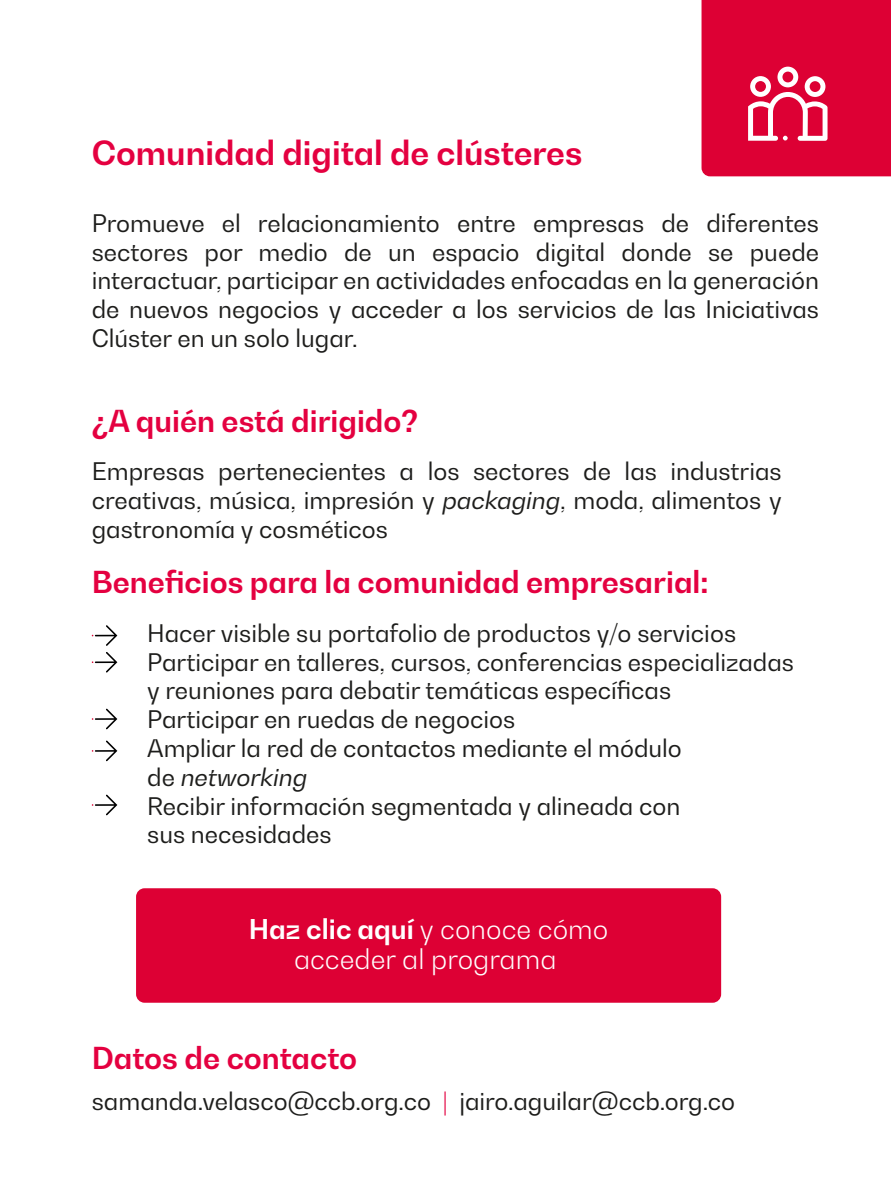
<style>
.page{position:relative;width:891px;height:1191px;background:#fff}
.page>*{position:absolute;margin:0;border:0;box-sizing:border-box;transform-origin:0 0}
.t1{font:700 33px "Bw Gradual";color:#e40040}
.t2{font:700 30px "Bw Gradual";color:#e40040}
.t3{font:300 27px/30px "Bw Gradual";color:#fff;text-align:center}
.t4{font:24px/28.8px "Bw Gradual";color:#1d1d1b;text-align:justify}
.s1{font-style:italic}
.s2{font-weight:700}
.s3{color:#e40040}
</style>
<div class="page">
<svg style="left:92px;top:625px;width:25px;height:21px"></svg>
<svg style="left:92px;top:652px;width:25px;height:20px"></svg>
<svg style="left:92px;top:708px;width:25px;height:21px"></svg>
<svg style="left:92px;top:740px;width:25px;height:21px"></svg>
<svg style="left:92px;top:794px;width:25px;height:21px"></svg>
<div style="left:136px;top:888px;width:584px;height:114px;background:#dd0034;border-radius:9px"></div>
<svg style="left:701px;top:0;width:189px;height:176px;background:#df1041"></svg>
<h1 class="t1" style="left:92px;top:131px;width:492px">Comunidad digital de clústeres</h1>
<p class="t4" style="left:92px;top:208px;width:728px">Promueve el relacionamiento entre empresas de diferentes sectores por medio de un espacio digital donde se puede interactuar, participar en actividades enfocadas en la generación de nuevos negocios y acceder a los servicios de las Iniciativas Clúster en un solo lugar.</p>
<p class="t2" style="left:92px;top:401px;width:328px">¿A quién está dirigido?</p>
<p class="t4" style="left:92px;top:457px;width:691px">Empresas pertenecientes a los sectores de las industrias creativas, música, impresión y <span class="s1">packaging</span>, moda, alimentos y gastronomía y cosméticos</p>
<p class="t2" style="left:92px;top:562px;width:618px">Beneficios para la comunidad empresarial:</p>
<p class="t4" style="left:147px;top:618px;width:648px;text-align:left">Hacer visible su portafolio de productos y/o servicios Participar en talleres, cursos, conferencias especializadas y reuniones para debatir temáticas específicas<br>Participar en ruedas de negocios<br>Ampliar la red de contactos mediante el módulo<br>de <span class="s1">networking<br></span>Recibir información segmentada y alineada con<br>sus necesidades</p>
<p class="t3" style="left:249px;top:913px;width:361px"><span class="s2">Haz clic aquí</span> y conoce cómo acceder al programa</p>
<p class="t2" style="left:92px;top:1038px;width:267px">Datos de contacto</p>
<p class="t4" style="left:92px;top:1086px;width:644px">samanda.velasco@ccb.org.co <span class="s3">|</span> jairo.aguilar@ccb.org.co</p>
</div>
